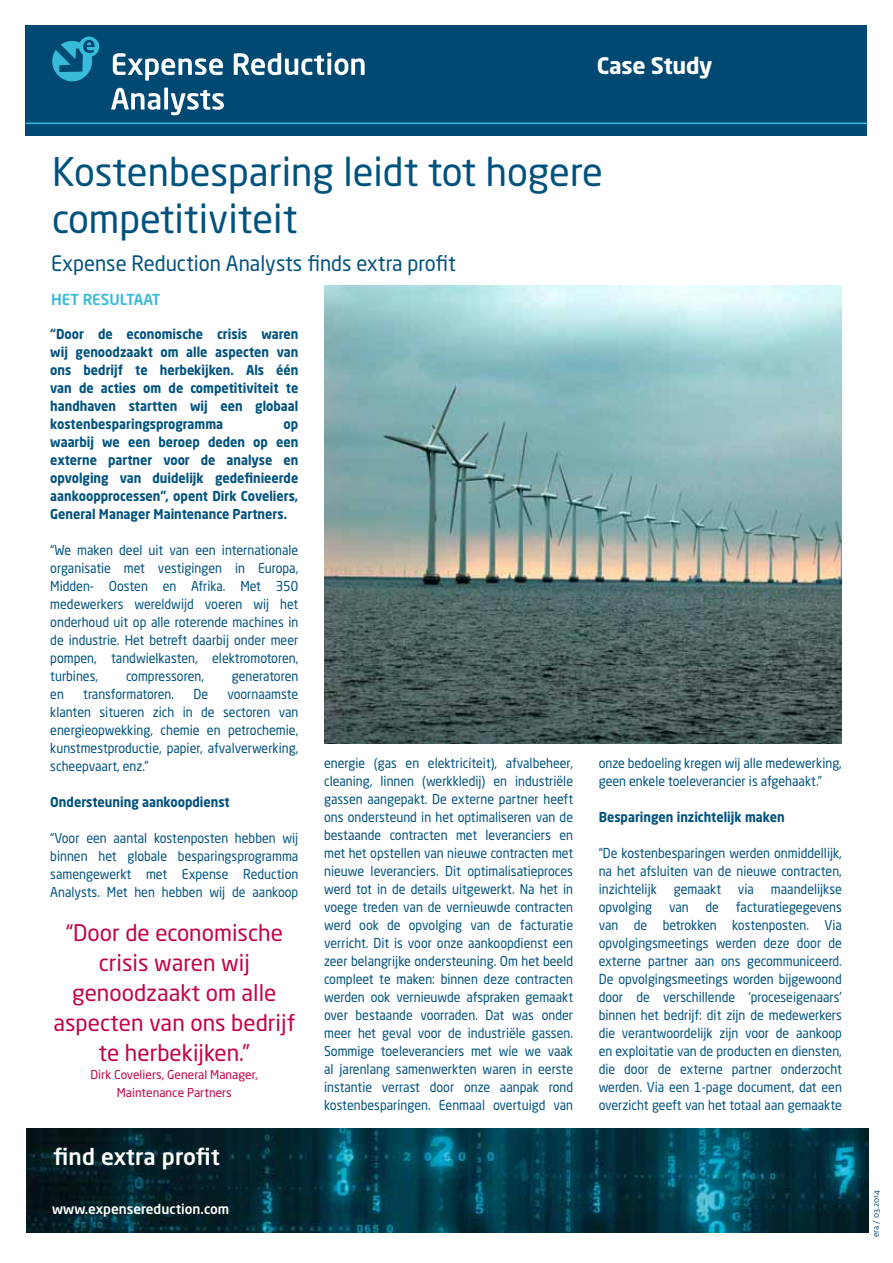
<style>
.page{position:relative;width:893px;height:1263px;background:#fff}
.page>*{position:absolute;margin:0;border:0;box-sizing:border-box;transform-origin:0 0}
.t1{font:39px/46.8px "Neo Sans Std";color:#00527e}
.t2{font:22.5px/30px "Neo Sans Std";color:#c4004a;text-align:center}
.t3{font:500 22.5px "Neo Sans Std";letter-spacing:-.01em;color:#fff}
.t4{font:700 22.5px "Neo Sans Std";letter-spacing:-.02em;color:#fff}
.t5{font:21px "Neo Sans Std";color:#00527e;scale:.96 1}
.t6{font:500 15px "Neo Sans Std";color:#38bad9}
.t7{font:13.5px/18px "Neo Sans Std";color:#00527e;text-align:justify;scale:.92 1}
.t8{font:700 13.5px/18px "Neo Sans Std";color:#00527e;text-align:justify;scale:.92 1}
.t9{font:500 13.5px "Neo Sans Std";color:#fff}
.t10{font:12px/18px "Neo Sans Std";color:#c4004a;text-align:center}
.t11{font:9px "Milo OT";color:#004973}
</style>
<div class="page">
<div style="left:26px;top:26px;width:841px;height:110px;background:#004973"></div>
<svg style="left:113px;top:53px;width:110px;height:28px"></svg>
<svg style="left:234px;top:53px;width:131px;height:22px"></svg>
<svg style="left:111px;top:88px;width:49px;height:22px"></svg>
<svg style="left:164px;top:88px;width:4px;height:22px"></svg>
<svg style="left:171px;top:90px;width:53px;height:25px"></svg>
<svg style="left:52px;top:37px;width:47px;height:44px"></svg>
<hr style="left:26px;top:123px;width:841px;height:1px;background:#39bcdc">
<img style="left:27px;top:1128px;width:841px;height:105px">
<img style="left:324px;top:286px;width:518px;height:457px">
<h2 class="t4" style="left:597px;top:51px;width:117px">Case Study</h2>
<h1 class="t1" style="left:52px;top:148px;width:552px">Kostenbesparing leidt tot hogere competitiviteit</h1>
<h3 class="t5" style="left:51px;top:251px;width:423px">Expense Reduction Analysts finds extra profit</h3>
<p class="t6" style="left:51px;top:290px;width:111px">Het resultaat</p>
<p class="t8" style="left:50px;top:325px;width:271px">“Door de economische crisis waren wij genoodzaakt om alle aspecten van ons bedrijf te herbekijken. Als één van de acties om de competitiviteit te handhaven startten wij een globaal kostenbesparingsprogramma</p>
<p class="t8" style="left:50px;top:415px;width:271px;text-indent:233px">op waarbij we een beroep deden op een externe partner voor de analyse en opvolging van duidelijk gedefinieerde aankoopprocessen”, opent Dirk Coveliers, General Manager Maintenance Partners.</p>
<p class="t7" style="left:50px;top:541px;width:271px">“We maken deel uit van een internationale organisatie met vestigingen in Europa, Midden- Oosten en Afrika. Met 350 medewerkers wereldwijd voeren wij het onderhoud uit op alle roterende machines in de industrie. Het betreft daarbij onder meer pompen, tandwielkasten, elektromotoren, turbines,</p>
<p class="t7" style="left:126px;top:667px;width:86px">compressoren,</p>
<p class="t7" style="left:232px;top:667px;width:74px">generatoren</p>
<p class="t7" style="left:50px;top:685px;width:16px">en</p>
<p class="t7" style="left:83px;top:685px;width:100px">transformatoren.</p>
<p class="t7" style="left:193px;top:685px;width:17px">De</p>
<p class="t7" style="left:50px;top:685px;width:271px;text-indent:177px">voornaamste klanten situeren zich in de sectoren van energieopwekking, chemie en petrochemie, kunstmestproductie, papier, afvalverwerking, scheepvaart, enz.”</p>
<p class="t8" style="left:50px;top:793px;width:197px">Ondersteuning aankoopdienst</p>
<p class="t7" style="left:50px;top:829px;width:271px">“Voor een aantal kostenposten hebben wij binnen het globale besparingsprogramma samengewerkt met Expense Reduction Analysts. Met hen hebben wij de aankoop</p>
<h2 class="t2" style="left:53px;top:918px;width:243px">“Door de economische crisis waren wij genoodzaakt om alle aspecten van ons bedrijf te herbekijken.”</h2>
<p class="t10" style="left:91px;top:1066px;width:169px">Dirk Coveliers, General Manager,<br>Maintenance Partners</p>
<h2 class="t3" style="left:54px;top:1143px;width:168px">find extra profit</h2>
<p class="t9" style="left:52px;top:1200px;width:179px">www.expensereduction.com</p>
<p class="t7" style="left:324px;top:754px;width:272px">energie (gas en elektriciteit), afvalbeheer, cleaning, linnen (werkkledij) en industriële gassen aangepakt. De externe partner heeft ons ondersteund in het optimaliseren van de bestaande contracten met leveranciers en met het opstellen van nieuwe contracten met nieuwe leveranciers. Dit optimalisatieproces werd tot in de details uitgewerkt. Na het in voege treden van de vernieuwde contracten werd ook de opvolging van de facturatie verricht. Dit is voor onze aankoopdienst een zeer belangrijke ondersteuning. Om het beeld compleet te maken: binnen deze contracten werden ook vernieuwde afspraken gemaakt over bestaande voorraden. Dat was onder meer het geval voor de industriële gassen.<br>Sommige toeleveranciers met wie we vaak al jarenlang samenwerkten waren in eerste instantie verrast door onze aanpak rond kostenbesparingen. Eenmaal overtuigd van</p>
<p class="t7" style="left:599px;top:754px;width:266px">onze bedoeling kregen wij alle medewerking, geen enkele toeleverancier is afgehaakt.”</p>
<p class="t8" style="left:599px;top:808px;width:204px">Besparingen inzichtelijk maken</p>
<p class="t7" style="left:599px;top:844px;width:266px">“De kostenbesparingen werden onmiddellijk, na het afsluiten van de nieuwe contracten, inzichtelijk gemaakt via maandelijkse opvolging van de facturatiegegevens van de betrokken kostenposten. Via opvolgingsmeetings werden deze door de externe partner aan ons gecommuniceerd.<br>De opvolgingsmeetings worden bijgewoond door de verschillende ‘proceseigenaars’ binnen het bedrijf: dit zijn de medewerkers die verantwoordelijk zijn voor de aankoop en exploitatie van de producten en diensten, die door de externe partner onderzocht werden. Via een 1-page document, dat een overzicht geeft van het totaal aan gemaakte</p>
<p class="t11" style="left:871px;top:1237px;width:49px;rotate:-90deg">era / 03.2014</p>
</div>
